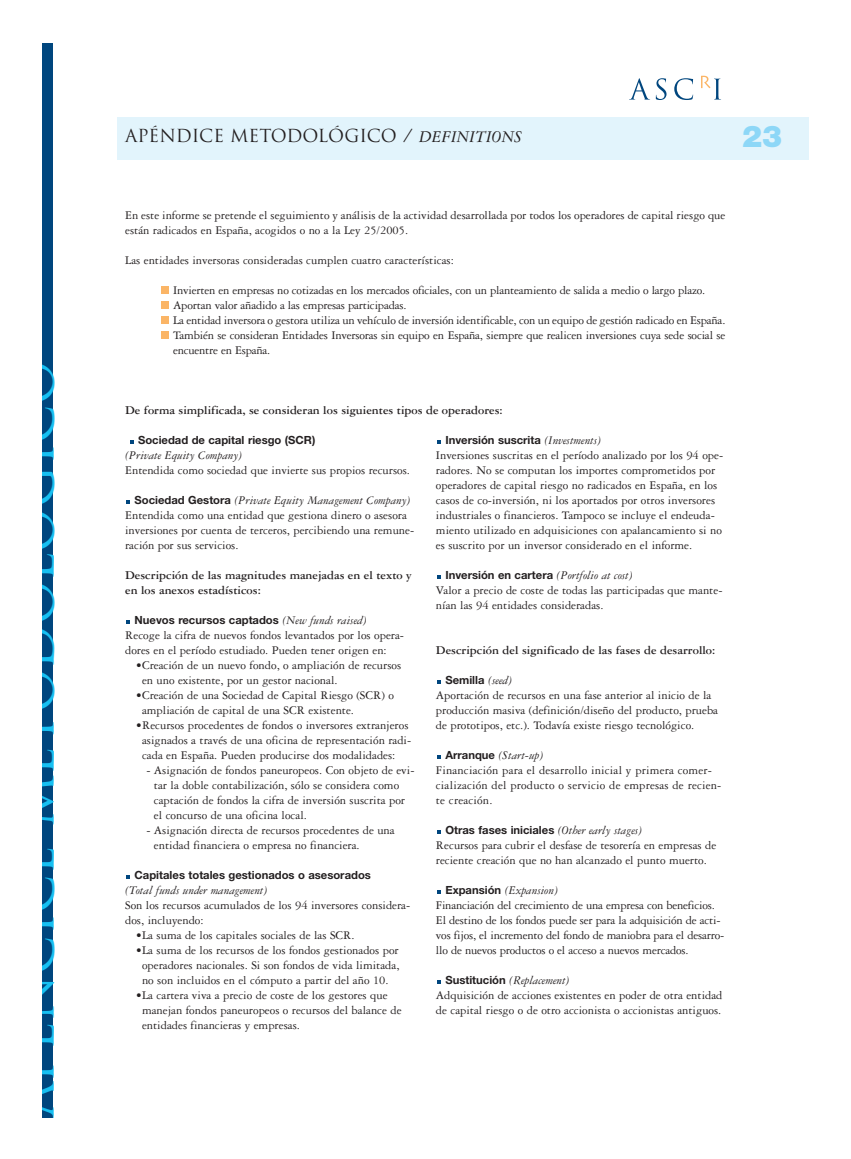
<style>
.page{position:relative;width:851px;height:1159px;background:#fff}
.page>*{position:absolute;margin:0;border:0;box-sizing:border-box;transform-origin:0 0}
.t1{font:49.12px "Trajan";color:#17c0f2}
.t2{font:900 30px "Helvetica Neue";color:#8dd7f7}
.t3{font:17.5px "Trajan";color:#231f20}
.t4{font:12.5px/15px "Garamond Three";color:#231f20}
.t5{font:700 12.5px/15px "Garamond Three";color:#231f20}
.t6{font:italic 12.5px "Garamond Three";color:#231f20}
.t7{font:700 11.25px "Helvetica Neue";color:#231f20}
.s1{font-family:"Garamond Three";font-style:italic}
.s2{font-family:"Helvetica Neue";font-weight:700;font-size:11.25px}
.s3{font-style:italic}
.s4{font-family:"Garamond Three";font-weight:400;font-style:italic;font-size:12.5px}
</style>
<div class="page">
<svg style="left:629px;top:78px;width:37px;height:22px"></svg>
<svg style="left:674px;top:78px;width:19px;height:22px"></svg>
<svg style="left:701px;top:76px;width:20px;height:24px"></svg>
<svg style="left:437px;top:980px;width:3px;height:4px"></svg>
<svg style="left:437px;top:890px;width:3px;height:4px"></svg>
<svg style="left:437px;top:830px;width:3px;height:4px"></svg>
<svg style="left:437px;top:755px;width:3px;height:4px"></svg>
<svg style="left:437px;top:680px;width:3px;height:4px"></svg>
<svg style="left:437px;top:575px;width:3px;height:4px"></svg>
<svg style="left:437px;top:440px;width:3px;height:4px"></svg>
<svg style="left:126px;top:875px;width:4px;height:4px"></svg>
<svg style="left:126px;top:620px;width:4px;height:4px"></svg>
<svg style="left:126px;top:500px;width:4px;height:4px"></svg>
<svg style="left:130px;top:440px;width:3px;height:4px"></svg>
<div style="left:117px;top:118px;width:691px;height:42px;background:#e2f4fc"></div>
<div style="left:42px;top:43px;width:11px;height:1074px;background:#00467e"></div>
<div style="left:162px;top:332px;width:7px;height:7px;background:#fbb566"></div>
<div style="left:162px;top:317px;width:7px;height:7px;background:#fbb566"></div>
<div style="left:162px;top:302px;width:7px;height:7px;background:#fbb566"></div>
<div style="left:162px;top:287px;width:7px;height:7px;background:#fbb566"></div>
<h1 class="t1" style="left:8px;top:1117px;width:758px;rotate:-90deg">apéncice metodológico</h1>
<h3 class="t3" style="left:125px;top:126px;width:398px">APÉNDICE METODOLÓGICO / <span class="s1">DEFINITIONS</span></h3>
<h2 class="t2" style="left:742px;top:126px;width:42px">23</h2>
<p class="t4" style="left:125px;top:209px;width:601px">En este informe se pretende el seguimiento y análisis de la actividad desarrollada por todos los operadores de capital riesgo que están radicados en España, acogidos o no a la Ley 25/2005.</p>
<p class="t4" style="left:125px;top:254px;width:330px">Las entidades inversoras consideradas cumplen cuatro características:</p>
<p class="t4" style="left:173px;top:284px;width:554px">Invierten en empresas no cotizadas en los mercados oficiales, con un planteamiento de salida a medio o largo plazo.<br>Aportan valor añadido a las empresas participadas.<br>La entidad inversora o gestora utiliza un vehículo de inversión identificable, con un equipo de gestión radicado en España.<br>También se consideran Entidades Inversoras sin equipo en España, siempre que realicen inversiones cuya sede social se encuentre en España.</p>
<p class="t5" style="left:125px;top:404px;width:379px">De forma simplificada, se consideran los siguientes tipos de operadores:</p>
<p class="t7" style="left:138px;top:436px;width:179px">Sociedad de capital riesgo (SCR)</p>
<p class="t6" style="left:125px;top:451px;width:119px">(Private Equity Company)</p>
<p class="t4" style="left:125px;top:464px;width:286px">Entendida como sociedad que invierte sus propios recursos.</p>
<p class="t4" style="left:125px;top:494px;width:290px;text-indent:9px"><span class="s2">Sociedad Gestora</span> <span class="s3">(Private Equity Management Company)<br></span>Entendida como una entidad que gestiona dinero o asesora inversiones por cuenta de terceros, percibiendo una remune&shy;ración por sus servicios.</p>
<p class="t5" style="left:125px;top:569px;width:288px">Descripción de las magnitudes manejadas en el texto y en los anexos estadísticos:</p>
<p class="t7" style="left:135px;top:616px;width:234px">Nuevos recursos captados <span class="s4">(New funds raised)</span></p>
<p class="t4" style="left:125px;top:629px;width:280px">Recoge la cifra de nuevos fondos levantados por los opera&shy;dores en el período estudiado. Pueden tener origen en:</p>
<p class="t4" style="left:142px;top:659px;width:260px;text-indent:-6px">•Creación de un nuevo fondo, o ampliación de recursos en uno existente, por un gestor nacional.</p>
<p class="t4" style="left:142px;top:689px;width:253px;text-indent:-6px">•Creación de una Sociedad de Capital Riesgo (SCR) o ampliación de capital de una SCR existente.</p>
<p class="t4" style="left:142px;top:719px;width:271px;text-indent:-6px">•Recursos procedentes de fondos o inversores extranjeros asignados a través de una oficina de representación radi&shy;cada en España. Pueden producirse dos modalidades:</p>
<p class="t4" style="left:154px;top:764px;width:262px;text-indent:-7px">- Asignación de fondos paneuropeos. Con objeto de evi&shy;tar la doble contabilización, sólo se considera como captación de fondos la cifra de inversión suscrita por el concurso de una oficina local.</p>
<p class="t4" style="left:154px;top:824px;width:242px;text-indent:-7px">- Asignación directa de recursos procedentes de una entidad financiera o empresa no financiera.</p>
<p class="t7" style="left:135px;top:871px;width:238px">Capitales totales gestionados o asesorados</p>
<p class="t6" style="left:125px;top:886px;width:144px">(Total funds under management)</p>
<p class="t4" style="left:125px;top:899px;width:286px">Son los recursos acumulados de los 94 inversores considera&shy;dos, incluyendo:</p>
<p class="t4" style="left:136px;top:929px;width:220px">•La suma de los capitales sociales de las SCR.</p>
<p class="t4" style="left:136px;top:944px;width:265px;text-align:center">•La suma de los recursos de los fondos gestionados por operadores nacionales. Si son fondos de vida limitada, no son incluidos en el cómputo a partir del año 10.</p>
<p class="t4" style="left:142px;top:989px;width:261px;text-indent:-6px">•La cartera viva a precio de coste de los gestores que manejan fondos paneuropeos o recursos del balance de entidades financieras y empresas.</p>
<p class="t7" style="left:445px;top:436px;width:157px">Inversión suscrita <span class="s4">(Investments)</span></p>
<p class="t4" style="left:436px;top:449px;width:289px">Inversiones suscritas en el período analizado por los 94 ope&shy;radores. No se computan los importes comprometidos por operadores de capital riesgo no radicados en España, en los casos de co-inversión, ni los aportados por otros inversores industriales o financieros. Tampoco se incluye el endeuda&shy;miento utilizado en adquisiciones con apalancamiento si no es suscrito por un inversor considerado en el informe.</p>
<p class="t7" style="left:445px;top:571px;width:189px">Inversión en cartera <span class="s4">(Portfolio at cost)</span></p>
<p class="t4" style="left:436px;top:584px;width:288px">Valor a precio de coste de todas las participadas que mante&shy;nían las 94 entidades consideradas.</p>
<p class="t5" style="left:436px;top:644px;width:281px">Descripción del significado de las fases de desarrollo:</p>
<p class="t7" style="left:445px;top:676px;width:68px">Semilla <span class="s4">(seed)</span></p>
<p class="t4" style="left:436px;top:689px;width:284px">Aportación de recursos en una fase anterior al inicio de la producción masiva (definición/diseño del producto, prueba de prototipos, etc.). Todavía existe riesgo tecnológico.</p>
<p class="t4" style="left:436px;top:749px;width:287px;text-indent:9px"><span class="s2">Arranque</span> <span class="s3">(Start-up)<br></span>Financiación para el desarrollo inicial y primera comer&shy;cialización del producto o servicio de empresas de recien&shy;te creación.</p>
<p class="t7" style="left:445px;top:826px;width:198px">Otras fases iniciales <span class="s4">(Other early stages)</span></p>
<p class="t4" style="left:436px;top:839px;width:282px">Recursos para cubrir el desfase de tesorería en empresas de reciente creación que no han alcanzado el punto muerto.</p>
<p class="t4" style="left:436px;top:884px;width:290px;text-indent:9px"><span class="s2">Expansión</span> <span class="s3">(Expansion)<br></span>Financiación del crecimiento de una empresa con beneficios.<br>El destino de los fondos puede ser para la adquisición de acti&shy;vos fijos, el incremento del fondo de maniobra para el desarro&shy;llo de nuevos productos o el acceso a nuevos mercados.</p>
<p class="t4" style="left:436px;top:974px;width:288px;text-indent:9px"><span class="s2">Sustitución</span> <span class="s3">(Replacement)<br></span>Adquisición de acciones existentes en poder de otra entidad de capital riesgo o de otro accionista o accionistas antiguos.</p>
</div>
